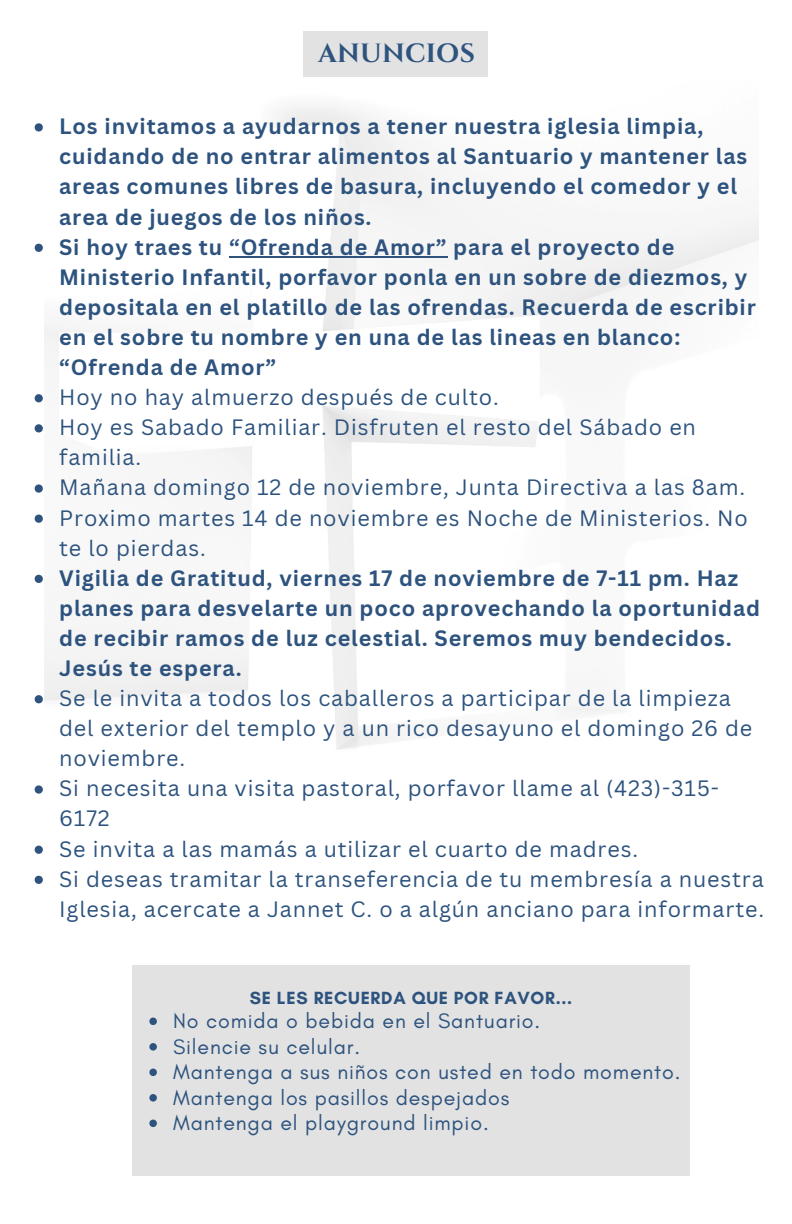
<style>
.page{position:relative;width:792px;height:1224px;background:#fff}
.page>*{position:absolute;margin:0;border:0;box-sizing:border-box;transform-origin:0 0}
.t1{font:700 26.4px "Cinzel";letter-spacing:.01em;color:#2d537e}
.t2{font:700 21.6px/30px "Canva Sans";letter-spacing:.04em;color:#2d537e}
.t3{font:21.6px/30px "Canva Sans";letter-spacing:.04em;color:#2d537e}
.t4{font:21.4px "Glacial Indifference";letter-spacing:.04em;color:#2d537e}
.t5{font:700 18px "Glacial Indifference";letter-spacing:.04em;color:#2d537e}
</style>
<div class="page">
<div style="left:303px;top:32px;width:184px;height:45px;background:#e2e2e2"></div>
<div style="left:133px;top:965px;width:557px;height:211px;background:#e2e2e2"></div>
<svg style="left:149px;top:1018px;width:8px;height:7px"></svg>
<svg style="left:149px;top:1043px;width:8px;height:8px"></svg>
<svg style="left:149px;top:1069px;width:8px;height:7px"></svg>
<svg style="left:149px;top:1094px;width:8px;height:8px"></svg>
<svg style="left:149px;top:1120px;width:8px;height:7px"></svg>
<img style="left:44px;top:106px;width:714px;height:644px">
<svg style="left:35px;top:123px;width:8px;height:9px"></svg>
<svg style="left:35px;top:244px;width:8px;height:8px"></svg>
<hr style="left:229px;top:256px;width:218px;height:1px;background:#2d537e">
<svg style="left:35px;top:394px;width:8px;height:8px"></svg>
<svg style="left:35px;top:424px;width:8px;height:8px"></svg>
<svg style="left:35px;top:484px;width:8px;height:9px"></svg>
<svg style="left:35px;top:515px;width:8px;height:8px"></svg>
<svg style="left:35px;top:575px;width:8px;height:8px"></svg>
<svg style="left:35px;top:695px;width:8px;height:8px"></svg>
<svg style="left:35px;top:785px;width:8px;height:9px"></svg>
<svg style="left:35px;top:846px;width:8px;height:8px"></svg>
<svg style="left:35px;top:876px;width:8px;height:8px"></svg>
<p class="t1" style="left:318px;top:36px;width:158px">ANUNCIOS</p>
<p class="t2" style="left:59px;top:111px;width:690px">Los invitamos a ayudarnos a tener nuestra iglesia limpia, cuidando de no entrar alimentos al Santuario y mantener las areas comunes libres de basura, incluyendo el comedor y el area de juegos de los niños.</p>
<p class="t2" style="left:59px;top:231px;width:698px">Si hoy traes tu “Ofrenda de Amor” para el proyecto de Ministerio Infantil, porfavor ponla en un sobre de diezmos, y depositala en el platillo de las ofrendas. Recuerda de escribir en el sobre tu nombre y en una de las lineas en blanco: “Ofrenda de Amor”</p>
<p class="t3" style="left:59px;top:382px;width:441px">Hoy no hay almuerzo después de culto.</p>
<p class="t3" style="left:59px;top:412px;width:638px">Hoy es Sabado Familiar. Disfruten el resto del Sábado en familia.</p>
<p class="t3" style="left:59px;top:472px;width:687px">Mañana domingo 12 de noviembre, Junta Directiva a las 8am.</p>
<p class="t3" style="left:59px;top:502px;width:690px">Proximo martes 14 de noviembre es Noche de Ministerios. No te lo pierdas.</p>
<p class="t2" style="left:59px;top:562px;width:702px">Vigilia de Gratitud, viernes 17 de noviembre de 7-11 pm. Haz planes para desvelarte un poco aprovechando la oportunidad de recibir ramos de luz celestial. Seremos muy bendecidos.<br>Jesús te espera.</p>
<p class="t3" style="left:59px;top:683px;width:695px">Se le invita a todos los caballeros a participar de la limpieza del exterior del templo y a un rico desayuno el domingo 26 de noviembre.</p>
<p class="t3" style="left:59px;top:773px;width:661px">Si necesita una visita pastoral, porfavor llame al (423)-315-<br>6172</p>
<p class="t3" style="left:59px;top:833px;width:580px">Se invita a las mamás a utilizar el cuarto de madres.</p>
<p class="t3" style="left:59px;top:863px;width:706px">Si deseas tramitar la transeferencia de tu membresía a nuestra<br>Iglesia, acercate a Jannet C. o a algún anciano para informarte.</p>
<p class="t5" style="left:250px;top:987px;width:324px">SE LES RECUERDA QUE POR FAVOR...</p>
<p class="t4" style="left:173px;top:1008px;width:369px">No comida o bebida en el Santuario.</p>
<p class="t4" style="left:173px;top:1033px;width:188px">Silencie su celular.</p>
<p class="t4" style="left:173px;top:1059px;width:509px">Mantenga a sus niños con usted en todo momento.</p>
<p class="t4" style="left:173px;top:1084px;width:338px">Mantenga los pasillos despejados</p>
<p class="t4" style="left:173px;top:1110px;width:317px">Mantenga el playground limpio.</p>
</div>
